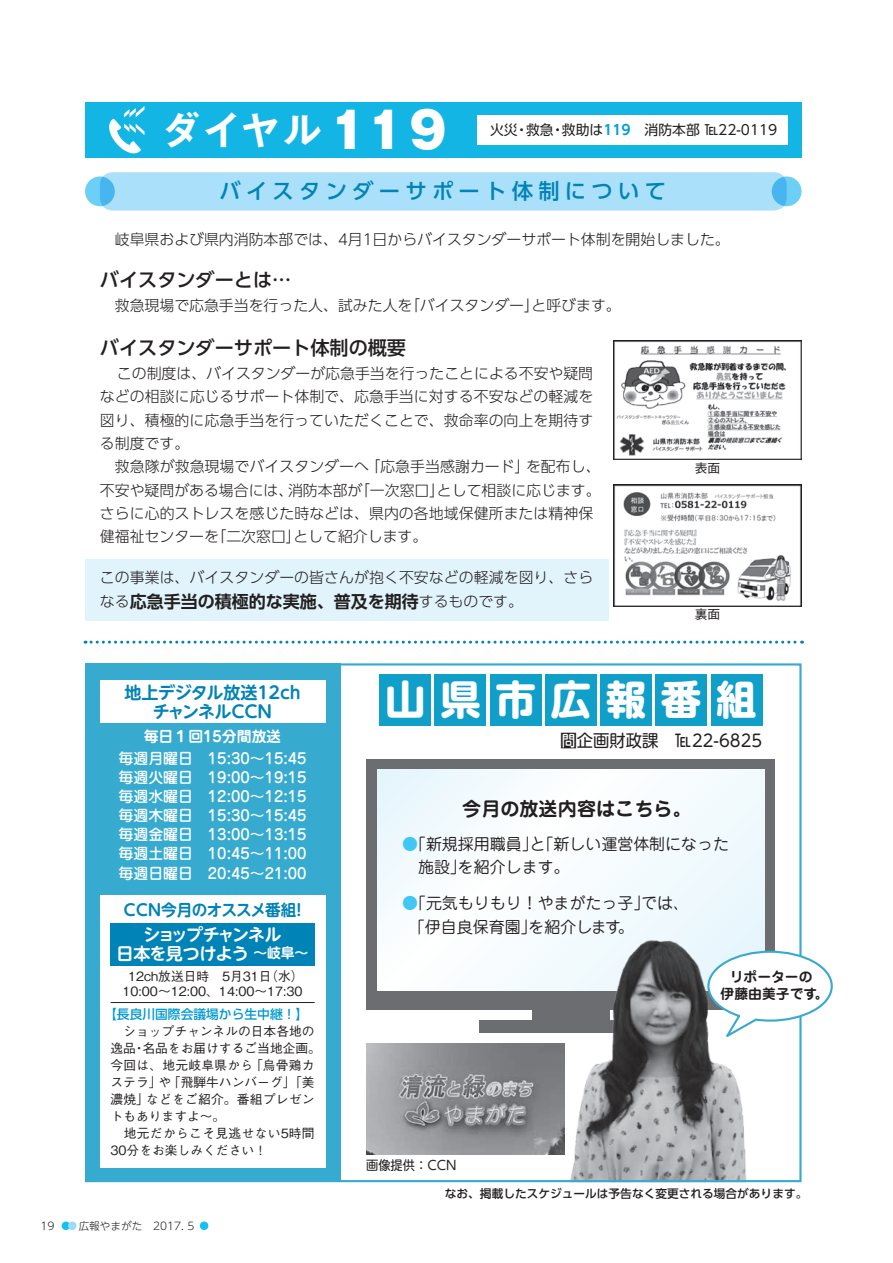
<style>
.page{position:relative;width:893px;height:1263px;background:#fff}
.page>*{position:absolute;margin:0;border:0;box-sizing:border-box;transform-origin:0 0}
.t1{font:800 48.9px "Gothic MB101 Pro";color:#fff}
.t2{font:700 40.35px "UD Shin M Go Pro";letter-spacing:.365em;color:#fff}
.t3{font:700 38.25px "Gothic MB101 Pro De";color:#fff}
.t4{font:500 21.3px "UD Shin Go Pro";letter-spacing:.25em;color:#0083b6}
.t5{font:500 19.2px "UD Shin Go Pro";color:#231f20}
.t6{font:700 19.2px "Jun 501 Pro";color:#231f20}
.t7{font:700 16.95px/19.2px "UD Shin M Go Pro De";color:#0083b6;text-align:center}
.t8{font:16.95px "UD Shin M Go Pro";color:#231f20;scale:.96 1}
.t9{font:700 16.95px "UD Shin Go Pro De";color:#231f20}
.t10{font:700 16.95px "UD Shin M Go Pro De";letter-spacing:-.115em;color:#fff}
.t11{font:700 16.95px "UD Shin M Go Pro De";letter-spacing:-.03em;color:#fff}
.t12{font:15.9px/23.4px "Jun 201 Pro";color:#231f20}
.t13{font:700 15.9px "UD Shin M Go Pro De";letter-spacing:-.06em;color:#0083b6}
.t14{font:300 14.85px/24.5px "UD Shin Go Pro";color:#231f20}
.t15{font:500 14.85px "Jun 34 Pro";color:#fff}
.t16{font:700 14.85px "Jun 501 Pro";color:#fff}
.t17{font:13.8px "UD Shin Go Pro";color:#231f20}
.t18{font:700 13.8px "Jun 501 Pro";color:#231f20}
.t19{font:700 13.8px "UD Shin M Go Pro De";color:#fff}
.t20{font:500 12.75px/17px "Gothic BBB Pro";color:#231f20}
.t21{font:500 12.75px/17px "Gothic BBB Pro";letter-spacing:.02em;color:#231f20}
.t22{font:500 12.75px "UD Shin Go Pro";color:#0099d1}
.t23{font:12.75px "UD Shin M Go Pro";color:#231f20;scale:.96 1}
.t24{font:500 11.7px "UD Shin Go Pro";color:#231f20}
.t25{font:300 10.65px "UD Shin M Go Pro";color:#231f20}
.s1{font-family:"UD Shin Go Pro De";font-weight:700;color:#009fda}
.s2{font-family:"UD Shin Go Pro De";font-weight:700;font-size:16.95px}
.s3{font-family:"UD Shin Go Pro";font-weight:300;font-size:14.85px}
.s4{font-weight:500}
.s5{color:#40c7f4}
</style>
<div class="page">
<div style="left:85px;top:559px;width:523px;height:62px;background:#e1f4fc"></div>
<svg style="left:85px;top:641px;width:717px;height:3px"></svg>
<div style="left:100px;top:172px;width:687px;height:38px;background:#aae0f9;border-radius:13px"></div>
<svg style="left:85px;top:176px;width:30px;height:30px"></svg>
<svg style="left:772px;top:176px;width:29px;height:30px"></svg>
<div style="left:85px;top:102px;width:716px;height:55px;background:#13b5e4"></div>
<div style="left:477px;top:115px;width:311px;height:30px;background:#fff"></div>
<svg style="left:109px;top:106px;width:35px;height:48px"></svg>
<div style="left:379px;top:674px;width:52px;height:51px;background:#109fc9"></div>
<div style="left:435px;top:674px;width:51px;height:51px;background:#109fc9"></div>
<div style="left:490px;top:674px;width:51px;height:51px;background:#109fc9"></div>
<div style="left:545px;top:674px;width:51px;height:51px;background:#109fc9"></div>
<div style="left:601px;top:674px;width:51px;height:51px;background:#109fc9"></div>
<div style="left:656px;top:674px;width:51px;height:51px;background:#109fc9"></div>
<div style="left:711px;top:674px;width:51px;height:51px;background:#109fc9"></div>
<div style="left:367px;top:759px;width:408px;height:250px;background:#6c6d70"></div>
<div style="left:377px;top:769px;width:387px;height:221px;background:#f7fcfe"></div>
<div style="left:532px;top:1004px;width:78px;height:17px;background:#6c6d70"></div>
<div style="left:479px;top:1020px;width:183px;height:13px;background:#6c6d70"></div>
<div style="left:85px;top:663px;width:255px;height:519px;background:#37aad0"></div>
<div style="left:100px;top:680px;width:225px;height:43px;background:#fff"></div>
<div style="left:100px;top:895px;width:225px;height:272px;background:#fff"></div>
<img style="left:565px;top:927px;width:192px;height:252px">
<img style="left:367px;top:1043px;width:197px;height:112px">
<svg style="left:706px;top:949px;width:127px;height:93px"></svg>
<div style="left:111px;top:923px;width:204px;height:42px;background:#0083b6"></div>
<hr style="left:111px;top:1002px;width:204px;height:1px;background:#231f20">
<img style="left:614px;top:485px;width:187px;height:121px">
<img style="left:614px;top:340px;width:187px;height:120px">
<div style="left:200px;top:1221px;width:8px;height:9px;background:#15c0f2;border-radius:50%"></div>
<div style="left:62px;top:1221px;width:8px;height:9px;background:#15c0f2;border-radius:50%"></div>
<div style="left:68px;top:1221px;width:9px;height:9px;background:#9cdcf8;border-radius:50%"></div>
<p class="t25" style="left:40px;top:1217px;width:16px">19</p>
<h3 class="t3" style="left:161px;top:99px;width:161px">ダイヤル</h3>
<h1 class="t1" style="left:330px;top:90px;width:118px">119</h1>
<p class="t17" style="left:526px;top:119px;width:29px">救急</p>
<p class="t17" style="left:490px;top:119px;width:29px">火災</p>
<p class="t17" style="left:562px;top:119px;width:217px">救助は<span class="s1">119</span>　消防本部 TEL22-0119</p>
<p class="t17" style="left:515px;top:119px;width:15px">・</p>
<p class="t17" style="left:551px;top:119px;width:15px">・</p>
<h3 class="t4" style="left:219px;top:174px;width:448px">バイスタンダーサポート体制について</h3>
<p class="t14" style="left:100px;top:226px;width:631px">　岐阜県および県内消防本部では、4月1日からバイスタンダーサポート体制を開始しました。</p>
<p class="t5" style="left:100px;top:264px;width:193px">バイスタンダーとは...</p>
<p class="t14" style="left:531px;top:292px;width:91px">と呼びます。</p>
<p class="t14" style="left:405px;top:292px;width:135px">「バイスタンダー」</p>
<p class="t14" style="left:100px;top:292px;width:314px">　救急現場で応急手当を行った人、試みた人を</p>
<p class="t5" style="left:100px;top:332px;width:308px">バイスタンダーサポート体制の概要</p>
<p class="t14" style="left:117px;top:360px;width:478px">この制度は、バイスタンダーが応急手当を行ったことによる不安や疑問</p>
<p class="t14" style="left:100px;top:384px;width:495px">などの相談に応じるサポート体制で、応急手当に対する不安などの軽減を</p>
<p class="t14" style="left:100px;top:407px;width:495px">図り、積極的に応急手当を行っていただくことで、救命率の向上を期待す</p>
<p class="t14" style="left:100px;top:431px;width:91px">る制度です。</p>
<p class="t14" style="left:526px;top:454px;width:76px">を配布し、</p>
<p class="t14" style="left:100px;top:454px;width:271px">　救急隊が救急現場でバイスタンダーへ</p>
<p class="t14" style="left:365px;top:454px;width:166px">「応急手当感謝カード」</p>
<p class="t20" style="left:695px;top:458px;width:27px">表面</p>
<p class="t14" style="left:100px;top:477px;width:195px">不安や疑問がある場合には、</p>
<p class="t14" style="left:100px;top:501px;width:495px">さらに心的ストレスを感じた時などは、県内の各地域保健所または精神保</p>
<p class="t14" style="left:293px;top:524px;width:135px">として紹介します。</p>
<p class="t14" style="left:288px;top:477px;width:76px">消防本部が</p>
<p class="t14" style="left:355px;top:477px;width:91px">「一次窓口」</p>
<p class="t14" style="left:437px;top:477px;width:165px">として相談に応じます。</p>
<p class="t14" style="left:212px;top:524px;width:91px">「二次窓口」</p>
<p class="t14" style="left:100px;top:524px;width:121px">健福祉センターを</p>
<p class="t14" style="left:334px;top:564px;width:261px;text-indent:-234px">この事業は、バイスタンダーの皆さんが抱く不安などの軽減を図り、さら<span class="s2">普及を期待</span>するものです。</p>
<p class="t9" style="left:100px;top:588px;width:235px"><span class="s3">なる</span>応急手当の積極的な実施、</p>
<p class="t20" style="left:695px;top:604px;width:27px">裏面</p>
<p class="t7" style="left:124px;top:682px;width:178px">地上デジタル放送12chチャンネルCCN</p>
<p class="t16" style="left:144px;top:725px;width:139px">毎日１回15分間放送</p>
<p class="t15" style="left:208px;top:746px;width:100px">15:30〜15:45</p>
<p class="t15" style="left:119px;top:746px;width:76px">毎週月曜日</p>
<p class="t15" style="left:119px;top:765px;width:76px">毎週火曜日</p>
<p class="t15" style="left:208px;top:765px;width:100px">19:00〜19:15</p>
<p class="t15" style="left:119px;top:784px;width:76px">毎週水曜日</p>
<p class="t15" style="left:208px;top:784px;width:100px">12:00〜12:15</p>
<p class="t15" style="left:119px;top:804px;width:76px">毎週木曜日</p>
<p class="t15" style="left:208px;top:804px;width:100px">15:30〜15:45</p>
<p class="t15" style="left:119px;top:823px;width:76px">毎週金曜日</p>
<p class="t15" style="left:208px;top:823px;width:100px">13:00〜13:15</p>
<p class="t15" style="left:119px;top:842px;width:76px">毎週土曜日</p>
<p class="t15" style="left:208px;top:842px;width:100px">10:45〜11:00</p>
<p class="t15" style="left:119px;top:861px;width:76px">毎週日曜日</p>
<p class="t15" style="left:208px;top:861px;width:100px">20:45〜21:00</p>
<p class="t13" style="left:122px;top:897px;width:176px">ＣＣＮ今月のオススメ番組</p>
<p class="t13" style="left:291px;top:897px;width:17px">!</p>
<p class="t10" style="left:143px;top:921px;width:140px">ショップチャンネル</p>
<p class="t19" style="left:253px;top:942px;width:57px">〜岐阜〜</p>
<p class="t11" style="left:117px;top:939px;width:134px">日本を見つけよう</p>
<p class="t20" style="left:123px;top:967px;width:182px;line-height:14.9px;text-align:center">12ch放送日時　5月31 （日水(<br>10:00〜12:00、14:00〜17:30</p>
<p class="t22" style="left:104px;top:1004px;width:206px">【長良川国際会議場から生中継!【</p>
<p class="t20" style="left:142px;top:1021px;width:180px;text-indent:-32px">　ショップチャンネルの日本各地の名品をお届けするご当地企画。</p>
<p class="t20" style="left:111px;top:1038px;width:27px">逸品</p>
<p class="t20" style="left:133px;top:1038px;width:14px">・</p>
<p class="t21" style="left:168px;top:1055px;width:148px;text-indent:-57px">今回は、地元岐阜県から<br>「飛騨牛ハンバーグ」「美</p>
<p class="t20" style="left:250px;top:1055px;width:66px">「烏骨鶏カ</p>
<p class="t21" style="left:146px;top:1072px;width:170px;text-indent:-36px">ステラ」<br>などをご紹介。番組プレゼン</p>
<p class="t20" style="left:158px;top:1072px;width:14px">や</p>
<p class="t20" style="left:111px;top:1089px;width:206px">濃焼」<br>トもありますよ〜。<br>　地元だからこそ見逃せない5時間<br>30分をお楽しみください!</p>
<p class="t25" style="left:79px;top:1217px;width:65px">広報やまがた</p>
<p class="t25" style="left:153px;top:1217px;width:43px">2017. 5</p>
<h2 class="t2" style="left:385px;top:667px;width:373px">山県市広報番組</h2>
<p class="t8" style="left:560px;top:727px;width:104px"><span class="s4">問</span>企画財政課</p>
<p class="t8" style="left:675px;top:727px;width:93px">TEL22-6825</p>
<p class="t6" style="left:462px;top:794px;width:231px">今月の放送内容はこちら。</p>
<p class="t12" style="left:458px;top:830px;width:273px;text-indent:-56px"><span class="s5">●</span>「新規採用職員 「と」 新しい運営体制になったを紹介します。</p>
<p class="t12" style="left:418px;top:853px;width:49px">施設」</p>
<p class="t12" style="left:618px;top:890px;width:33px;text-indent:-216px"><span class="s5">●</span>「元気もりもり！やまがたっ子」。</p>
<p class="t12" style="left:641px;top:890px;width:49px">では、</p>
<p class="t12" style="left:409px;top:913px;width:129px">「伊自良保育園」</p>
<p class="t12" style="left:529px;top:913px;width:94px">を紹介します</p>
<p class="t18" style="left:730px;top:965px;width:84px">リポーターの</p>
<p class="t18" style="left:721px;top:982px;width:98px">伊藤由美子です</p>
<p class="t18" style="left:815px;top:982px;width:15px">。</p>
<p class="t23" style="left:366px;top:1155px;width:96px">画像提供：CCN</p>
<p class="t24" style="left:445px;top:1184px;width:364px">なお、掲載したスケジュールは予告なく変更される場合があります。</p>
</div>
